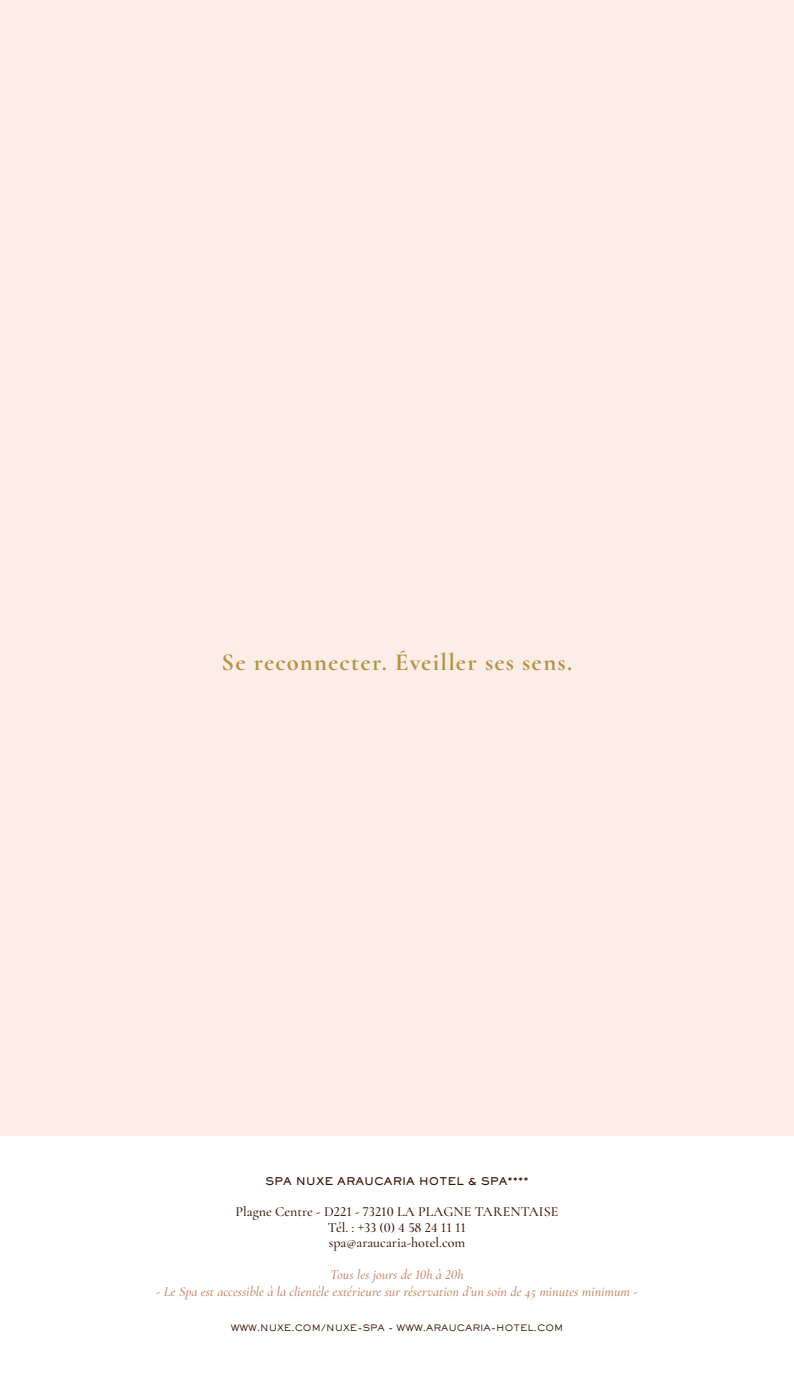
<style>
.page{position:relative;width:794px;height:1389px;background:#fdede8}
.page>*{position:absolute;margin:0;border:0;box-sizing:border-box;transform-origin:0 0}
.t1{font:700 24.5px "Cormorant";letter-spacing:.05em;color:#b59341}
.t2{font:italic 500 14px "Cormorant";color:#c28563}
.t3{font:500 14px/15.8px "Cormorant";color:#3d1409;text-align:center}
.t4{font:800 10.5px "Sackers Gothic Std";color:#3d1409}
.t5{font:500 8.75px "Sackers Gothic Std";color:#3d1409}
</style>
<div class="page">
<div style="left:0;top:1136px;width:794px;height:253px;background:#fff"></div>
<h1 class="t1" style="left:222px;top:647px;width:352px">Se reconnecter. Éveiller ses sens.</h1>
<p class="t4" style="left:265px;top:1174px;width:265px">SPA NUXE ARAUCARIA HOTEL &amp; SPA****</p>
<p class="t3" style="left:235px;top:1204px;width:324px">Plagne Centre - D221 - 73210 LA PLAGNE TARENTAISE<br>Tél. : +33 (0) 4 58 24 11 11<br>spa@araucaria-hotel.com</p>
<p class="t2" style="left:330px;top:1266px;width:135px">Tous les jours de 10h à 20h</p>
<p class="t2" style="left:156px;top:1283px;width:483px">- Le Spa est accessible à la clientèle extérieure sur réservation d’un soin de 45 minutes minimum -</p>
<p class="t5" style="left:231px;top:1322px;width:334px">WWW.NUXE.COM/NUXE-SPA - WWW.ARAUCARIA-HOTEL.COM</p>
</div>
